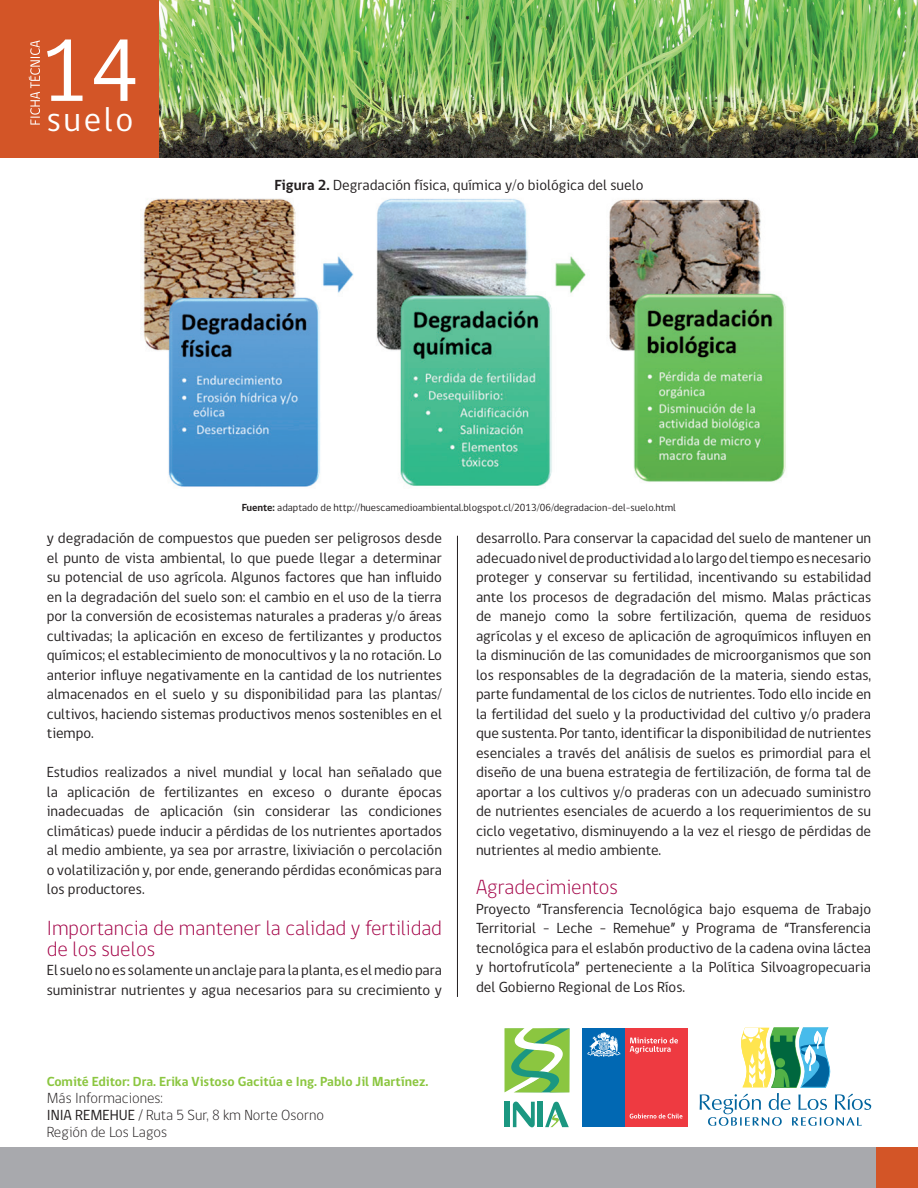
<style>
.page{position:relative;width:918px;height:1188px;background:#fff}
.page>*{position:absolute;margin:0;border:0;box-sizing:border-box;transform-origin:0 0}
.t1{font:90.3px "gob CL";color:#fff;scale:1.04 1}
.t2{font:34.65px "gob CL";letter-spacing:.075em;color:#fff}
.t3{font:300 21px/21px "gob CL";color:#a30146}
.t4{font:15px/19.5px "gob CL";color:#231f20;text-align:justify}
.t5{font:300 15px/17.2px "gob CL";color:#231f20}
.t6{font:700 13.5px "gob CL";color:#8bc640}
.t7{font:10.5px "gob CL";color:#231f20}
.s1{font-weight:700}
.s2{font-weight:400}
</style>
<div class="page">
<div style="left:0;top:0;width:918px;height:158px;background:#d35527"></div>
<div style="left:876px;top:1148px;width:42px;height:40px;background:#d35527"></div>
<div style="left:0;top:1148px;width:876px;height:40px;background:#a8a9ad"></div>
<svg style="left:29px;top:40px;width:11px;height:85px"></svg>
<img style="left:160px;top:0;width:758px;height:157px">
<svg style="left:513px;top:1102px;width:22px;height:25px"></svg>
<div style="left:504px;top:1102px;width:6px;height:25px;background:#1b9781"></div>
<div style="left:537px;top:1102px;width:6px;height:25px;background:#1b9781"></div>
<svg style="left:545px;top:1102px;width:24px;height:25px"></svg>
<svg style="left:504px;top:1028px;width:65px;height:65px"></svg>
<svg style="left:505px;top:1028px;width:65px;height:64px"></svg>
<div style="left:582px;top:1028px;width:43px;height:98px;background:#0168b3"></div>
<div style="left:625px;top:1028px;width:62px;height:98px;background:#ee3a41"></div>
<svg style="left:587px;top:1032px;width:34px;height:25px"></svg>
<svg style="left:630px;top:1038px;width:48px;height:16px"></svg>
<svg style="left:630px;top:1114px;width:52px;height:5px"></svg>
<svg style="left:700px;top:1028px;width:171px;height:98px"></svg>
<hr style="left:457px;top:536px;width:1px;height:461px;background:#231f20">
<img style="left:142px;top:198px;width:644px;height:289px">
<h1 class="t1" style="left:39px;top:9px;width:98px">14</h1>
<h2 class="t2" style="left:47px;top:95px;width:88px">suelo</h2>
<p class="t4" style="left:275px;top:175px;width:370px"><span class="s1">Figura 2.</span> Degradación física, química y/o biológica del suelo</p>
<p class="t7" style="left:242px;top:501px;width:436px"><span class="s1">Fuente:</span> adaptado de http://huescamedioambiental.blogspot.cl/2013/06/degradacion-del-suelo.html</p>
<p class="t4" style="left:47px;top:529px;width:397px">y degradación de compuestos que pueden ser peligrosos desde el punto de vista ambiental, lo que puede llegar a determinar su potencial de uso agrícola. Algunos factores que han influido en la degradación del suelo son: el cambio en el uso de la tierra por la conversión de ecosistemas naturales a praderas y/o áreas cultivadas; la aplicación en exceso de fertilizantes y productos químicos; el establecimiento de monocultivos y la no rotación. Lo anterior influye negativamente en la cantidad de los nutrientes almacenados en el suelo y su disponibilidad para las plantas/ cultivos, haciendo sistemas productivos menos sostenibles en el tiempo.</p>
<p class="t4" style="left:47px;top:763px;width:397px">Estudios realizados a nivel mundial y local han señalado que la aplicación de fertilizantes en exceso o durante épocas inadecuadas de aplicación (sin considerar las condiciones climáticas) puede inducir a pérdidas de los nutrientes aportados al medio ambiente, ya sea por arrastre, lixiviación o percolación o volatilización y, por ende, generando pérdidas económicas para los productores.</p>
<h3 class="t3" style="left:47px;top:918px;width:397px">Importancia de mantener la calidad y fertilidad de los suelos</h3>
<p class="t4" style="left:47px;top:961px;width:397px">El suelo no es solamente un anclaje para la planta, es el medio para suministrar nutrientes y agua necesarios para su crecimiento y</p>
<p class="t6" style="left:47px;top:1072px;width:383px">Comité Editor: Dra. Erika Vistoso Gacitúa e Ing. Pablo Jil Martínez.</p>
<p class="t5" style="left:47px;top:1089px;width:279px">Más Informaciones:<br><span class="s2">INIA REMEHUE</span> / Ruta 5 Sur, 8 km Norte Osorno<br>Región de Los Lagos</p>
<p class="t4" style="left:476px;top:529px;width:397px">desarrollo. Para conservar la capacidad del suelo de mantener un adecuado nivel de productividad a lo largo del tiempo es necesario proteger y conservar su fertilidad, incentivando su estabilidad ante los procesos de degradación del mismo. Malas prácticas de manejo como la sobre fertilización, quema de residuos agrícolas y el exceso de aplicación de agroquímicos influyen en la disminución de las comunidades de microorganismos que son los responsables de la degradación de la materia, siendo estas, parte fundamental de los ciclos de nutrientes. Todo ello incide en la fertilidad del suelo y la productividad del cultivo y/o pradera que sustenta. Por tanto, identificar la disponibilidad de nutrientes esenciales a través del análisis de suelos es primordial para el diseño de una buena estrategia de fertilización, de forma tal de aportar a los cultivos y/o praderas con un adecuado suministro de nutrientes esenciales de acuerdo a los requerimientos de su ciclo vegetativo, disminuyendo a la vez el riesgo de pérdidas de nutrientes al medio ambiente.</p>
<h3 class="t3" style="left:476px;top:877px;width:144px">Agradecimientos</h3>
<p class="t4" style="left:476px;top:899px;width:397px">Proyecto “Transferencia Tecnológica bajo esquema de Trabajo Territorial – Leche – Remehue” y Programa de “Transferencia tecnológica para el eslabón productivo de la cadena ovina láctea y hortofrutícola” perteneciente a la Política Silvoagropecuaria del Gobierno Regional de Los Ríos.</p>
</div>
